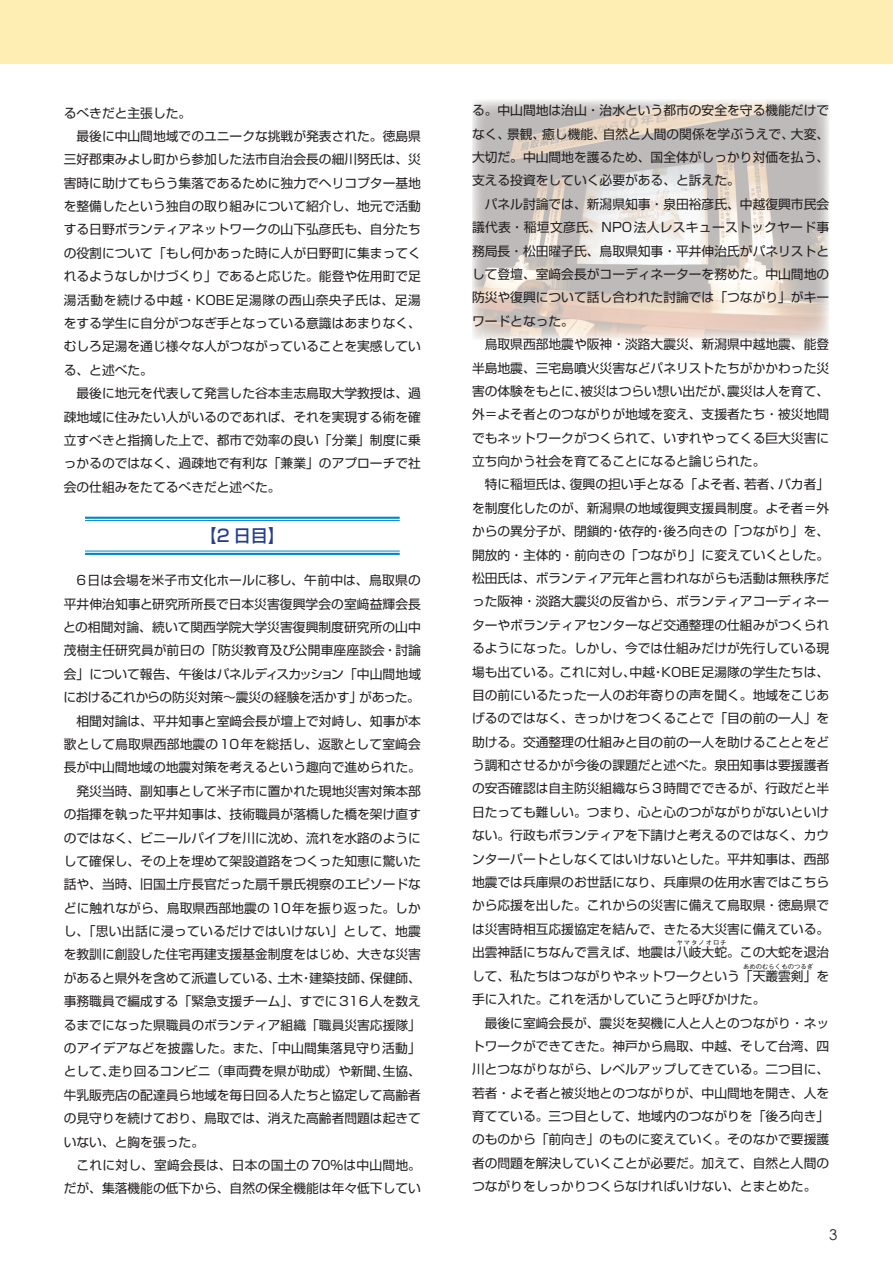
<style>
.page{position:relative;width:893px;height:1263px;background:#fff}
.page>*{position:absolute;margin:0;border:0;box-sizing:border-box;transform-origin:0 0}
.t1{font:500 16.95px "Shin Go Pro";color:#253f8e}
.t2{font:14.85px "Century Gothic";color:#231f20}
.t3{font:12.75px/23.4px "Shin Go Pro";color:#231f20;text-align:justify}
.t4{font:12.75px "Shin Go Pro";letter-spacing:.02em;color:#231f20}
.t5{font:12.75px "Shin Go Pro";letter-spacing:-.025em;color:#231f20}
.t6{font:12.75px "Shin Go Pro";letter-spacing:.045em;color:#231f20}
.t7{font:12.75px "Shin Go Pro";letter-spacing:.025em;color:#231f20}
.t8{font:6.45px "Shin Go Pro";color:#231f20}
.t9{font:6.45px "Shin Go Pro";letter-spacing:.145em;color:#231f20}
</style>
<div class="page">
<div style="left:0;top:0;width:893px;height:64px;background:#ffeeb4"></div>
<img style="left:472px;top:100px;width:357px;height:240px">
<hr style="left:85px;top:517px;width:315px;height:2px;background:#0088c7">
<hr style="left:85px;top:520px;width:315px;height:1px;background:#0088c7">
<hr style="left:85px;top:551px;width:315px;height:1px;background:#0088c7">
<hr style="left:85px;top:553px;width:315px;height:2px;background:#0088c7">
<p class="t3" style="left:64px;top:99px;width:129px">るべきだと主張した。</p>
<p class="t3" style="left:77px;top:123px;width:346px">最後に中山間地域でのユニークな挑戦が発表された。徳島県</p>
<p class="t3" style="left:64px;top:146px;width:359px">三好郡東みよし町から参加した法市自治会長の細川努氏は、災</p>
<p class="t3" style="left:64px;top:170px;width:359px">害時に助けてもらう集落であるために独力でヘリコプター基地</p>
<p class="t3" style="left:64px;top:193px;width:359px">を整備したという独自の取り組みについて紹介し、地元で活動</p>
<p class="t3" style="left:64px;top:216px;width:359px">する日野ボランティアネットワークの山下弘彦氏も、自分たち</p>
<p class="t3" style="left:64px;top:240px;width:359px">の役割について「もし何かあった時に人が日野町に集まってく</p>
<p class="t3" style="left:64px;top:263px;width:359px">れるようなしかけづくり」であると応じた。能登や佐用町で足</p>
<p class="t6" style="left:64px;top:289px;width:359px">湯活動を続ける中越・KOBE足湯隊の西山奈央子氏は、足湯</p>
<p class="t3" style="left:64px;top:310px;width:359px">をする学生に自分がつなぎ手となっている意識はあまりなく、</p>
<p class="t3" style="left:64px;top:333px;width:359px">むしろ足湯を通じ様々な人がつながっていることを実感してい</p>
<p class="t3" style="left:64px;top:357px;width:91px">る、と述べた。</p>
<p class="t3" style="left:77px;top:380px;width:346px">最後に地元を代表して発言した谷本圭志鳥取大学教授は、過</p>
<p class="t3" style="left:64px;top:403px;width:359px">疎地域に住みたい人がいるのであれば、それを実現する術を確</p>
<p class="t3" style="left:64px;top:427px;width:359px">立すべきと指摘した上で、都市で効率の良い「分業」制度に乗</p>
<p class="t3" style="left:64px;top:450px;width:359px">っかるのではなく、過疎地で有利な「兼業」のアプローチで社</p>
<p class="t3" style="left:64px;top:474px;width:218px">会の仕組みをたてるべきだと述べた。</p>
<h1 class="t1" style="left:200px;top:522px;width:87px">【2 日目】</h1>
<p class="t7" style="left:77px;top:570px;width:346px">6日は会場を米子市文化ホールに移し、午前中は、鳥取県の</p>
<p class="t3" style="left:64px;top:591px;width:359px">平井伸治知事と研究所所長で日本災害復興学会の室﨑益輝会長</p>
<p class="t3" style="left:63px;top:614px;width:359px">との相聞対論、続いて関西学院大学災害復興制度研究所の山中</p>
<p class="t3" style="left:64px;top:637px;width:359px">茂樹主任研究員が前日の「防災教育及び公開車座座談会・討論</p>
<p class="t3" style="left:64px;top:661px;width:359px">会」について報告、午後はパネルディスカッション「中山間地域</p>
<p class="t5" style="left:63px;top:687px;width:358px">におけるこれからの防災対策～震災の経験を活かす」があった。</p>
<p class="t3" style="left:77px;top:707px;width:346px">相聞対論は、平井知事と室﨑会長が壇上で対峙し、知事が本</p>
<p class="t3" style="left:64px;top:731px;width:359px">歌として鳥取県西部地震の10年を総括し、返歌として室﨑会</p>
<p class="t3" style="left:64px;top:754px;width:359px">長が中山間地域の地震対策を考えるという趣向で進められた。</p>
<p class="t3" style="left:77px;top:778px;width:346px">発災当時、副知事として米子市に置かれた現地災害対策本部</p>
<p class="t3" style="left:64px;top:801px;width:359px">の指揮を執った平井知事は、技術職員が落橋した橋を架け直す</p>
<p class="t3" style="left:64px;top:824px;width:359px">のではなく、ビニールパイプを川に沈め、流れを水路のように</p>
<p class="t3" style="left:64px;top:848px;width:359px">して確保し、その上を埋めて架設道路をつくった知恵に驚いた</p>
<p class="t3" style="left:64px;top:871px;width:359px">話や、当時、旧国土庁長官だった扇千景氏視察のエピソードな</p>
<p class="t3" style="left:64px;top:895px;width:359px">どに触れながら、鳥取県西部地震の10年を振り返った。しか</p>
<p class="t4" style="left:64px;top:921px;width:359px">し、「思い出話に浸っているだけではいけない」として、地震</p>
<p class="t3" style="left:64px;top:941px;width:359px">を教訓に創設した住宅再建支援基金制度をはじめ、大きな災害</p>
<p class="t3" style="left:64px;top:965px;width:359px">があると県外を含めて派遣している、土木・建築技師、保健師、</p>
<p class="t3" style="left:64px;top:988px;width:359px">事務職員で編成する「緊急支援チーム」、すでに316人を数え</p>
<p class="t3" style="left:64px;top:1011px;width:359px">るまでになった県職員のボランティア組織「職員災害応援隊」</p>
<p class="t4" style="left:64px;top:1038px;width:359px">のアイデアなどを披露した。また、「中山間集落見守り活動」</p>
<p class="t3" style="left:64px;top:1058px;width:359px">として、走り回るコンビニ（車両費を県が助成）や新聞、生協、</p>
<p class="t3" style="left:64px;top:1082px;width:359px">牛乳販売店の配達員ら地域を毎日回る人たちと協定して高齢者</p>
<p class="t3" style="left:64px;top:1105px;width:359px">の見守りを続けており、鳥取では、消えた高齢者問題は起きて</p>
<p class="t3" style="left:64px;top:1128px;width:142px">いない、と胸を張った。</p>
<p class="t3" style="left:77px;top:1152px;width:346px">これに対し、室﨑会長は、日本の国土の70％は中山間地。</p>
<p class="t3" style="left:64px;top:1175px;width:359px">だが、集落機能の低下から、自然の保全機能は年々低下してい</p>
<p class="t3" style="left:472px;top:97px;width:359px">る。中山間地は治山・治水という都市の安全を守る機能だけでなく、景観、癒し機能、自然と人間の関係を学ぶうえで、大変、大切だ。中山間地を護るため、国全体がしっかり対価を払う、支える投資をしていく必要がある、と訴えた。</p>
<p class="t3" style="left:472px;top:191px;width:359px;text-indent:13px">パネル討論では、新潟県知事・泉田裕彦氏、中越復興市民会議代表・稲垣文彦氏、NPO法人レスキューストックヤード事務局長・松田曜子氏、鳥取県知事・平井伸治氏がパネリストとして登壇、室﨑会長がコーディネーターを務めた。中山間地の防災や復興について話し合われた討論では「つながり」がキーワードとなった。</p>
<p class="t3" style="left:472px;top:331px;width:359px;text-indent:13px">鳥取県西部地震や阪神・淡路大震災、新潟県中越地震、能登半島地震、三宅島噴火災害などパネリストたちがかかわった災害の体験をもとに、被災はつらい想い出だが、震災は人を育て、外＝よそ者とのつながりが地域を変え、支援者たち・被災地間でもネットワークがつくられて、いずれやってくる巨大災害に立ち向かう社会を育てることになると論じられた。</p>
<p class="t3" style="left:472px;top:471px;width:359px;text-indent:13px">特に稲垣氏は、復興の担い手となる「よそ者、若者、バカ者」を制度化したのが、新潟県の地域復興支援員制度。よそ者＝外からの異分子が、閉鎖的・依存的・後ろ向きの「つながり」を、開放的・主体的・前向きの「つながり」に変えていくとした。松田氏は、ボランティア元年と言われながらも活動は無秩序だった阪神・淡路大震災の反省から、ボランティアコーディネーターやボランティアセンターなど交通整理の仕組みがつくられるようになった。しかし、今では仕組みだけが先行している現場も出ている。これに対し、中越・KOBE足湯隊の学生たちは、目の前にいるたった一人のお年寄りの声を聞く。地域をこじあげるのではなく、きっかけをつくることで「目の前の一人」を助ける。交通整理の仕組みと目の前の一人を助けることとをどう調和させるかが今後の課題だと述べた。泉田知事は要援護者の安否確認は自主防災組織なら3時間でできるが、行政だと半日たっても難しい。つまり、心と心のつがながりがないといけない。行政もボランティアを下請けと考えるのではなく、カウンターパートとしなくてはいけないとした。平井知事は、西部地震では兵庫県のお世話になり、兵庫県の佐用水害ではこちらから応援を出した。これからの災害に備えて鳥取県・徳島県では災害時相互応援協定を結んで、きたる大災害に備えている。出雲神話にちなんで言えば、地震は八岐大蛇。この大蛇を退治</p>
<p class="t9" style="left:677px;top:938px;width:52px">ヤマタノオロチ</p>
<p class="t3" style="left:472px;top:963px;width:359px">して、私たちはつながりやネットワークという「天叢雲剣」を</p>
<p class="t8" style="left:743px;top:961px;width:72px">あめのむらくものつるぎ</p>
<p class="t3" style="left:472px;top:986px;width:295px">手に入れた。これを活かしていこうと呼びかけた。</p>
<p class="t3" style="left:485px;top:1009px;width:346px">最後に室﨑会長が、震災を契機に人と人とのつながり・ネッ</p>
<p class="t3" style="left:472px;top:1033px;width:359px">トワークができてきた。神戸から鳥取、中越、そして台湾、四</p>
<p class="t3" style="left:472px;top:1056px;width:359px">川とつながりながら、レベルアップしてきている。二つ目に、</p>
<p class="t3" style="left:472px;top:1080px;width:359px">若者・よそ者と被災地とのつながりが、中山間地を開き、人を</p>
<p class="t3" style="left:472px;top:1103px;width:359px">育てている。三つ目として、地域内のつながりを「後ろ向き」</p>
<p class="t3" style="left:472px;top:1126px;width:359px">のものから「前向き」のものに変えていく。そのなかで要援護</p>
<p class="t3" style="left:472px;top:1150px;width:359px">者の問題を解決していくことが必要だ。加えて、自然と人間の</p>
<p class="t3" style="left:472px;top:1173px;width:346px">つながりをしっかりつくらなければいけない、とまとめた。</p>
<p class="t2" style="left:829px;top:1225px;width:10px">3</p>
</div>
